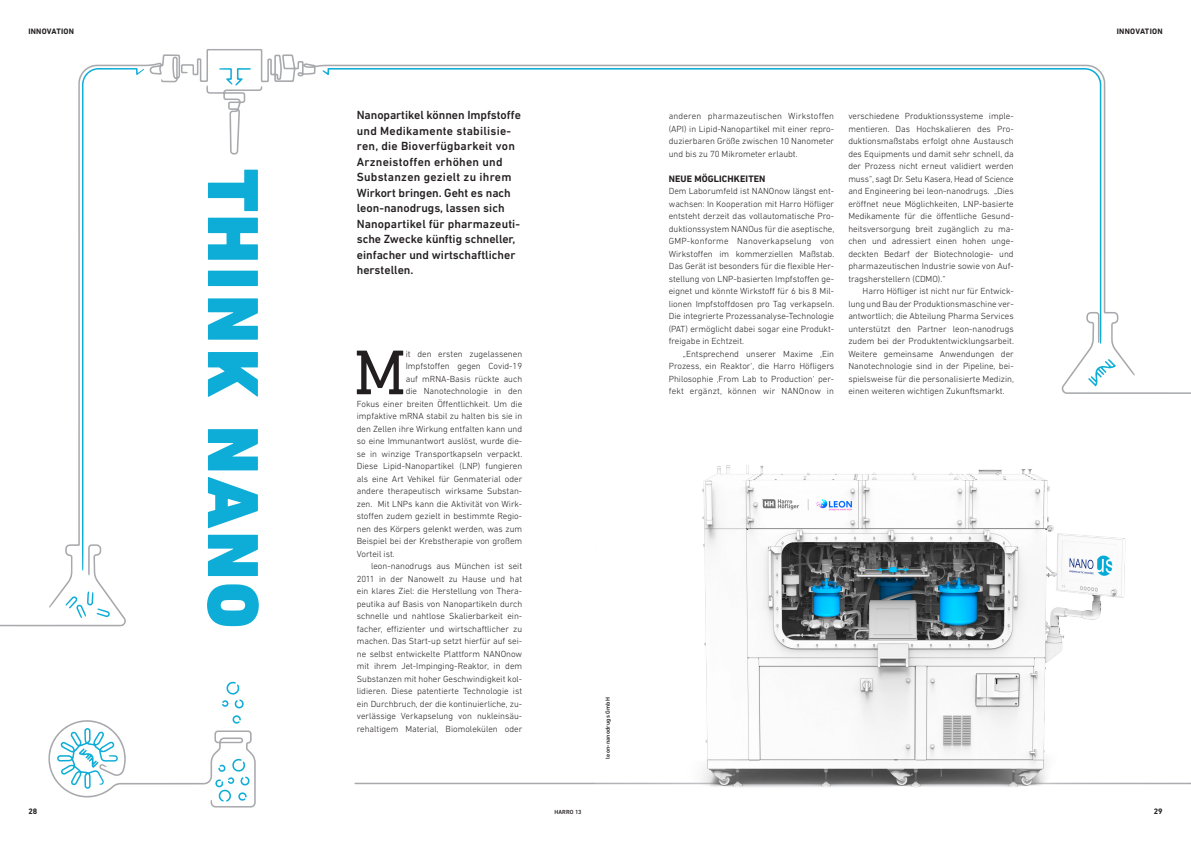
<style>
.page{position:relative;width:1191px;height:842px;background:#fff}
.page>*{position:absolute;margin:0;border:0;box-sizing:border-box;transform-origin:0 0}
.t1{font:900 73.4px "DIN Next LT Pro";letter-spacing:.04em;color:#0eadd7}
.Fließtext_Light_Init{font:64.1px "DIN Next Slab Pro";color:#231f20}
.Subline_Medium_12_5{font:500 12px/15.5px "DIN Next LT Pro";color:#231f20}
.Fließtext_Light_Einz{font:700 9.5px "DIN Next LT Pro";letter-spacing:.01em;color:#231f20}
.Fließtext_Light_Einz-2{font:300 9px/12.5px "DIN Next LT Pro";color:#231f20;text-align:justify}
.Fließtext_Light_Init-2{font:300 9px "DIN Next LT Pro";color:#231f20}
.t2{font:700 8px "DIN Next LT Pro";letter-spacing:.03em;color:#231f20}
.t3{font:500 6px "DIN Next LT Pro";letter-spacing:.02em;color:#231f20}
</style>
<div class="page">
<svg style="left:181px;top:49px;width:925px;height:263px"></svg>
<svg style="left:87px;top:54px;width:93px;height:29px"></svg>
<svg style="left:322px;top:68px;width:779px;height:244px"></svg>
<svg style="left:0;top:68px;width:144px;height:558px"></svg>
<svg style="left:1061px;top:312px;width:130px;height:82px"></svg>
<svg style="left:206px;top:68px;width:56px;height:87px"></svg>
<hr style="left:355px;top:783px;width:836px;height:1px;background:#a8a9ad">
<img style="left:595px;top:465px;width:591px;height:323px">
<svg style="left:48px;top:715px;width:208px;height:92px"></svg>
<svg style="left:222px;top:681px;width:22px;height:28px"></svg>
<p class="t2" style="left:28px;top:27px;width:47px">INNOVATION</p>
<p class="t2" style="left:1116px;top:27px;width:47px">INNOVATION</p>
<p class="t1" style="left:277px;top:169px;width:461px;rotate:90deg">THINK NANO</p>
<p class="Subline_Medium_12_5" style="left:357px;top:107px;width:166px">Nanopartikel können Impfstoffe und Medikamente stabilisie&shy;ren, die Bioverfügbarkeit von<br>Arzneistoffen erhöhen und<br>Substanzen gezielt zu ihrem<br>Wirkort bringen. Geht es nach leon-nanodrugs, lassen sich<br>Nanopartikel für pharmazeuti&shy;sche Zwecke künftig schneller, einfacher und wirtschaftlicher herstellen.</p>
<p class="Fließtext_Light_Init" style="left:354px;top:335px;width:53px">M</p>
<p class="Fließtext_Light_Init-2" style="left:406px;top:348px;width:118px">it den ersten zugelassenen</p>
<p class="Fließtext_Light_Init-2" style="left:406px;top:361px;width:118px">Impfstoffen gegen Covid-19</p>
<p class="Fließtext_Light_Init-2" style="left:406px;top:373px;width:118px">auf mRNA-Basis rückte auch</p>
<p class="Fließtext_Light_Init-2" style="left:406px;top:386px;width:118px">die Nanotechnologie in den</p>
<p class="Fließtext_Light_Init-2" style="left:357px;top:398px;width:167px">Fokus einer breiten Öffentlichkeit. Um die</p>
<p class="Fließtext_Light_Init-2" style="left:357px;top:411px;width:167px">impfaktive mRNA stabil zu halten bis sie in</p>
<p class="Fließtext_Light_Init-2" style="left:357px;top:423px;width:167px">den Zellen ihre Wirkung entfalten kann und</p>
<p class="Fließtext_Light_Init-2" style="left:357px;top:436px;width:167px">so eine Immunantwort auslöst, wurde die-</p>
<p class="Fließtext_Light_Init-2" style="left:357px;top:448px;width:167px">se in winzige Transportkapseln verpackt.</p>
<p class="Fließtext_Light_Init-2" style="left:357px;top:461px;width:167px">Diese Lipid-Nanopartikel (LNP) fungieren</p>
<p class="Fließtext_Light_Init-2" style="left:357px;top:473px;width:167px">als eine Art Vehikel für Genmaterial oder</p>
<p class="Fließtext_Light_Init-2" style="left:357px;top:486px;width:167px">andere therapeutisch wirksame Substan-</p>
<p class="Fließtext_Light_Init-2" style="left:357px;top:498px;width:167px">zen. Mit LNPs kann die Aktivität von Wirk-</p>
<p class="Fließtext_Light_Init-2" style="left:357px;top:511px;width:167px">stoffen zudem gezielt in bestimmte Regio-</p>
<p class="Fließtext_Light_Init-2" style="left:357px;top:523px;width:167px">nen des Körpers gelenkt werden, was zum</p>
<p class="Fließtext_Light_Init-2" style="left:357px;top:536px;width:167px">Beispiel bei der Krebstherapie von großem</p>
<p class="Fließtext_Light_Init-2" style="left:357px;top:548px;width:40px">Vorteil ist.</p>
<p class="Fließtext_Light_Einz-2" style="left:357px;top:560px;width:167px;text-indent:14px">leon-nanodrugs aus München ist seit 2011 in der Nanowelt zu Hause und hat ein klares Ziel: die Herstellung von Thera&shy;peutika auf Basis von Nanopartikeln durch schnelle und nahtlose Skalierbarkeit ein&shy;facher, effizienter und wirtschaftlicher zu machen. Das Start-up setzt hierfür auf sei&shy;ne selbst entwickelte Plattform NANOnow mit ihrem Jet-Impinging-Reaktor, in dem Substanzen mit hoher Geschwindigkeit kol&shy;lidieren. Diese patentierte Technologie ist ein Durchbruch, der die kontinuierliche, zu&shy;verlässige Verkapselung von nukleinsäu&shy;rehaltigem Material, Biomolekülen oder</p>
<p class="Fließtext_Light_Einz-2" style="left:669px;top:110px;width:167px">anderen pharmazeutischen Wirkstoffen (API) in Lipid-Nanopartikel mit einer repro&shy;duzierbaren Größe zwischen 10 Nanometer und bis zu 70 Mikrometer erlaubt.</p>
<p class="Fließtext_Light_Einz" style="left:669px;top:173px;width:98px">NEUE MÖGLICHKEITEN</p>
<p class="Fließtext_Light_Einz-2" style="left:669px;top:185px;width:167px">Dem Laborumfeld ist NANOnow längst ent&shy;wachsen: In Kooperation mit Harro Höfliger entsteht derzeit das vollautomatische Pro&shy;duktionssystem NANOus für die aseptische, GMP-konforme Nanoverkapselung von Wirkstoffen im kommerziellen Maßstab.<br>Das Gerät ist besonders für die flexible Her&shy;stellung von LNP-basierten Impfstoffen ge&shy;eignet und könnte Wirkstoff für 6 bis 8 Mil&shy;lionen Impfstoffdosen pro Tag verkapseln.<br>Die integrierte Prozessanalyse-Technologie (PAT) ermöglicht dabei sogar eine Produkt&shy;freigabe in Echtzeit.</p>
<p class="Fließtext_Light_Einz-2" style="left:669px;top:347px;width:167px;text-indent:14px">„Entsprechend unserer Maxime ,Ein Prozess, ein Reaktor‘, die Harro Höfligers Philosophie ‚From Lab to Production‘ per&shy;fekt ergänzt, können wir NANOnow in</p>
<p class="Fließtext_Light_Einz-2" style="left:848px;top:110px;width:167px">verschiedene Produktionssysteme imple&shy;mentieren. Das Hochskalieren des Pro&shy;duktionsmaßstabs erfolgt ohne Austausch des Equipments und damit sehr schnell, da der Prozess nicht erneut validiert werden muss“, sagt Dr. Setu Kasera, Head of Science and Engineering bei leon-nanodrugs. „Dies eröffnet neue Möglichkeiten, LNP-basierte Medikamente für die öffentliche Gesund&shy;heitsversorgung breit zugänglich zu ma&shy;chen und adressiert einen hohen unge&shy;deckten Bedarf der Biotechnologie- und pharmazeutischen Industrie sowie von Auf&shy;tragsherstellern (CDMO).“</p>
<p class="Fließtext_Light_Einz-2" style="left:848px;top:285px;width:167px;text-indent:14px">Harro Höfliger ist nicht nur für Entwick&shy;lung und Bau der Produktionsmaschine ver&shy;antwortlich; die Abteilung Pharma Services unterstützt den Partner leon-nanodrugs zudem bei der Produktentwicklungsarbeit.<br>Weitere gemeinsame Anwendungen der Nanotechnologie sind in der Pipeline, bei&shy;spielsweise für die personalisierte Medizin, einen weiteren wichtigen Zukunftsmarkt.</p>
<p class="t3" style="left:604px;top:758px;width:63px;rotate:-90deg">leon-nanodrugs GmbH</p>
<p class="t2" style="left:28px;top:806px;width:10px">28</p>
<p class="t3" style="left:554px;top:808px;width:28px">HARRO 13</p>
<p class="t2" style="left:1153px;top:806px;width:10px">29</p>
</div>
